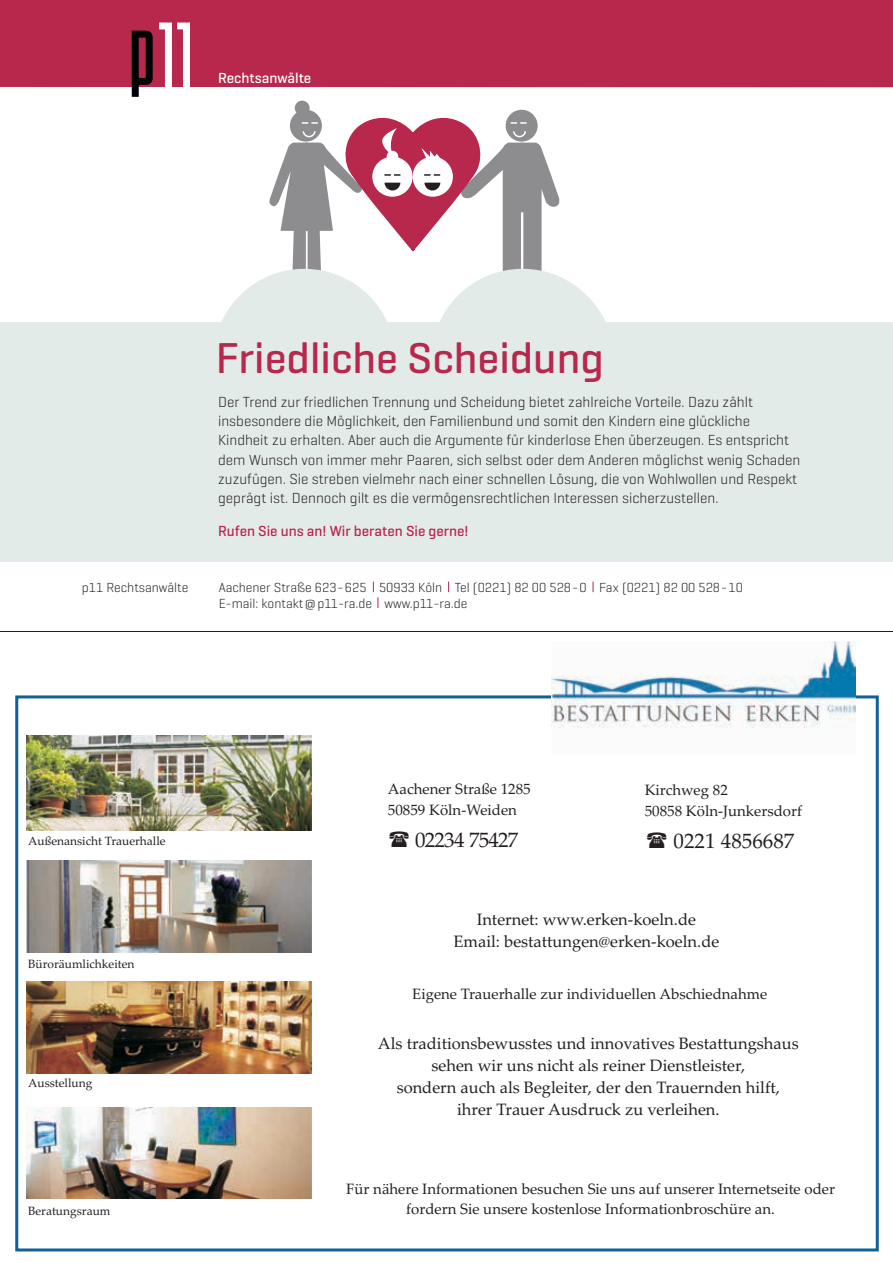
<style>
.page{position:relative;width:893px;height:1263px;background:#fff}
.page>*{position:absolute;margin:0;border:0;box-sizing:border-box;transform-origin:0 0}
.t1{font:500 43.95px "Geogrotesque";color:#b8274c}
.t2{font:21px "Palatino Linotype";color:#231f20}
.t3{font:16.5px/22.2px "Palatino Linotype";color:#231f20;text-align:center}
.t4{font:15px/20.2px "Palatino Linotype";color:#231f20}
.t5{font:300 14.85px/19.4px "Geogrotesque";color:#231f20}
.t6{font:500 14.85px "Geogrotesque";color:#b8274c}
.t7{font:500 14.85px "Geogrotesque";color:#fff}
.t8{font:300 13.35px/16px "Geogrotesque";color:#231f20}
.t9{font:12px "Palatino Linotype";color:#231f20}
</style>
<div class="page">
<div style="left:0;top:322px;width:893px;height:240px;background:#e3ebe9"></div>
<div style="left:295px;top:101px;width:15px;height:14px;background:#8d8c8f;border-radius:50%"></div>
<svg style="left:221px;top:110px;width:385px;height:212px"></svg>
<div style="left:0;top:0;width:893px;height:87px;background:#b8274c"></div>
<svg style="left:132px;top:31px;width:21px;height:66px"></svg>
<svg style="left:373px;top:582px;width:6px;height:26px"></svg>
<div style="left:15px;top:695px;width:864px;height:556px;border:3px solid #106296"></div>
<img style="left:552px;top:642px;width:303px;height:86px">
<img style="left:27px;top:860px;width:285px;height:92px">
<img style="left:27px;top:982px;width:285px;height:91px">
<img style="left:27px;top:736px;width:285px;height:94px">
<img style="left:27px;top:1107px;width:285px;height:92px">
<hr style="left:0;top:631px;width:893px;height:1px;background:#231f20">
<p class="t7" style="left:218px;top:69px;width:95px">Rechtsanwälte</p>
<h1 class="t1" style="left:216px;top:330px;width:389px">Friedliche Scheidung</h1>
<p class="t5" style="left:218px;top:391px;width:584px">Der Trend zur friedlichen Trennung und Scheidung bietet zahlreiche Vorteile. Dazu zählt insbesondere die Möglichkeit, den Familienbund und somit den Kindern eine glückliche Kindheit zu erhalten. Aber auch die Argumente für kinderlose Ehen überzeugen. Es entspricht dem Wunsch von immer mehr Paaren, sich selbst oder dem Anderen möglichst wenig Schaden zuzufügen. Sie streben vielmehr nach einer schnellen Lösung, die von Wohlwollen und Respekt geprägt ist. Dennoch gilt es die vermögensrechtlichen Interessen sicherzustellen.</p>
<p class="t6" style="left:218px;top:521px;width:252px">Rufen Sie uns an! Wir beraten Sie gerne!</p>
<p class="t8" style="left:82px;top:579px;width:108px">p11 Rechtsanwälte</p>
<p class="t8" style="left:219px;top:579px;width:526px">Aachener Straße 623-625 50933 Köln Tel (0221) 82 00 528-0 Fax (0221) 82 00 528-10<br>E-mail: kontakt@ p11-ra.de www.p11-ra.de</p>
<p class="t9" style="left:28px;top:833px;width:139px">Außenansicht Trauerhalle</p>
<p class="t9" style="left:28px;top:956px;width:108px">Büroräumlichkeiten</p>
<p class="t9" style="left:28px;top:1075px;width:66px">Ausstellung</p>
<p class="t9" style="left:28px;top:1203px;width:84px">Beratungsraum</p>
<p class="t4" style="left:388px;top:781px;width:144px">Aachener Straße 1285<br>50859 Köln-Weiden</p>
<h2 class="t2" style="left:415px;top:826px;width:105px">02234 75427</h2>
<h2 class="t2" style="left:674px;top:827px;width:122px">0221 4856687</h2>
<p class="t4" style="left:645px;top:781px;width:159px">Kirchweg 82<br>50858 Köln-Junkersdorf</p>
<p class="t3" style="left:453px;top:910px;width:267px">Internet: www.erken-koeln.de<br>Email: bestattungen@erken-koeln.de</p>
<p class="t4" style="left:412px;top:985px;width:357px">Eigene Trauerhalle zur individuellen Abschiednahme</p>
<p class="t3" style="left:378px;top:1033px;width:422px">Als traditionsbewusstes und innovatives Bestattungshaus sehen wir uns nicht als reiner Dienstleister,<br>sondern auch als Begleiter, der den Trauernden hilft, ihrer Trauer Ausdruck zu verleihen.</p>
<p class="t4" style="left:346px;top:1180px;width:490px;text-align:center">Für nähere Informationen besuchen Sie uns auf unserer Internetseite oder fordern Sie unsere kostenlose Informationbroschüre an.</p>
</div>
